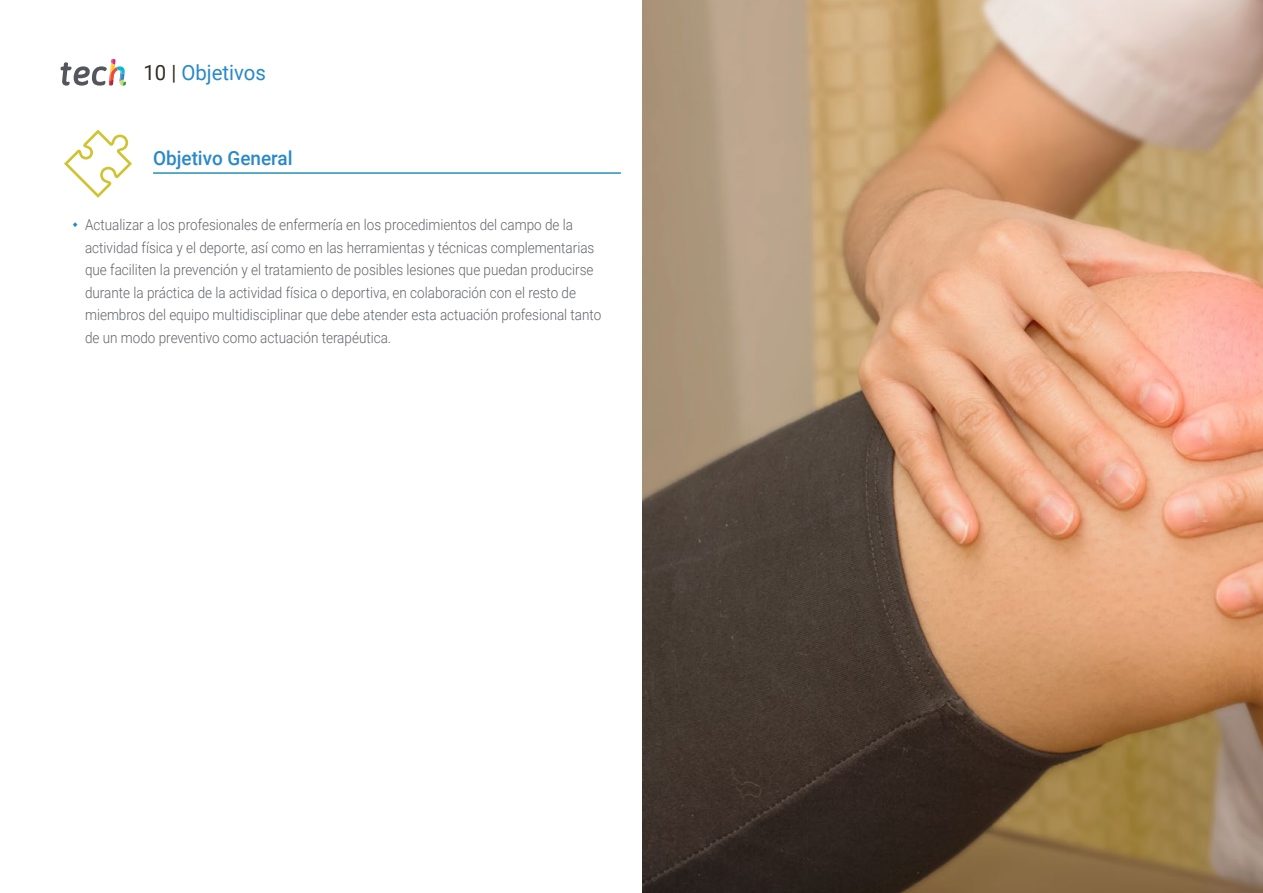
<style>
.page{position:relative;width:1263px;height:893px;background:#fff}
.page>*{position:absolute;margin:0;border:0;box-sizing:border-box;transform-origin:0 0}
.t1{font:21px "Roboto";color:#2988c9}
.t2{font:500 19.5px "Roboto";color:#2988c9}
.t3{font:300 15px/22.5px "Roboto";color:#61646a;scale:.9 1}
.s1{color:#312e20}
</style>
<div class="page">
<hr style="left:153px;top:173px;width:468px;height:1px;background:#3783c5">
<svg style="left:64px;top:130px;width:68px;height:68px"></svg>
<img style="left:642px;top:0;width:621px;height:893px">
<svg style="left:61px;top:59px;width:65px;height:27px"></svg>
<h1 class="t1" style="left:144px;top:57px;width:124px"><span class="s1">10 |</span> Objetivos</h1>
<h2 class="t2" style="left:153px;top:144px;width:141px">Objetivo General</h2>
<p class="t3" style="left:85px;top:213px;width:575px">Actualizar a los profesionales de enfermería en los procedimientos del campo de la actividad física y el deporte, así como en las herramientas y técnicas complementarias que faciliten la prevención y el tratamiento de posibles lesiones que puedan producirse durante la práctica de la actividad física o deportiva, en colaboración con el resto de miembros del equipo multidisciplinar que debe atender esta actuación profesional tanto de un modo preventivo como actuación terapéutica.</p>
</div>
